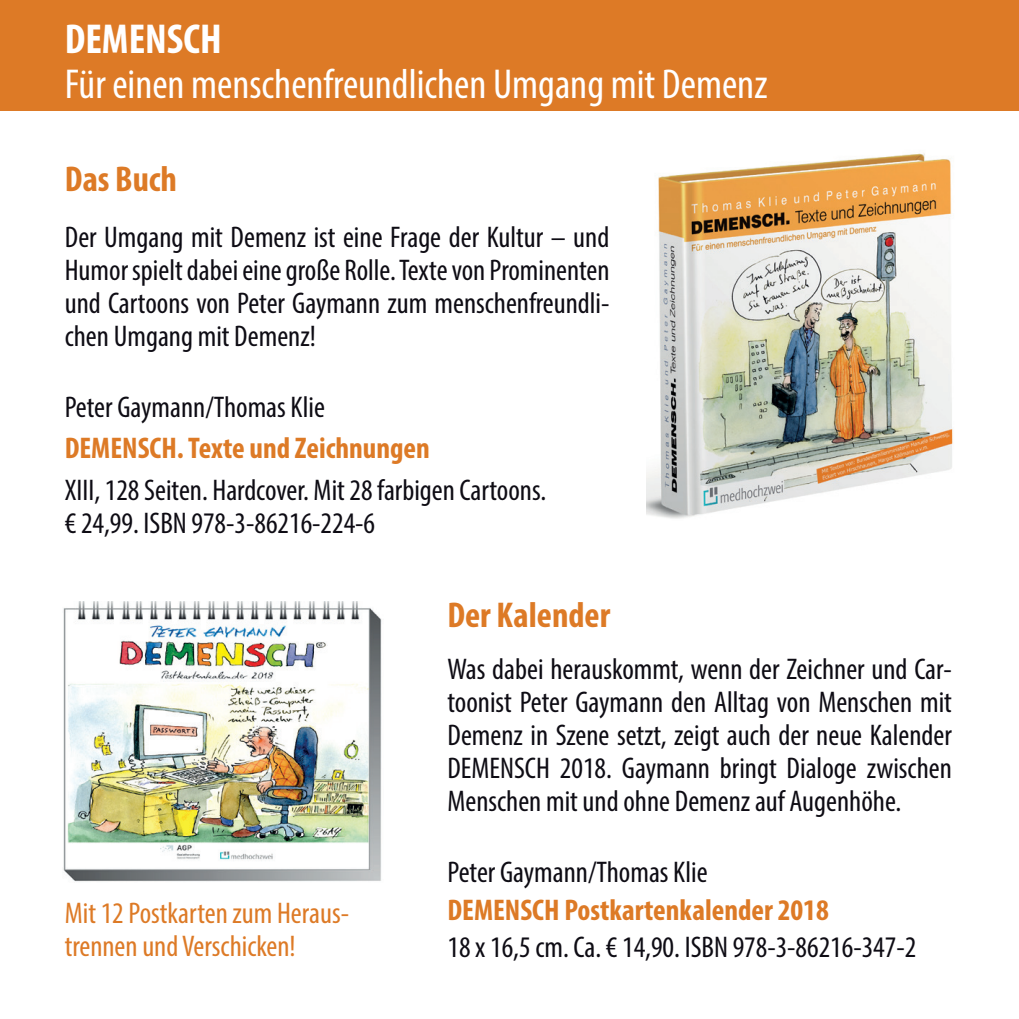
<style>
.page{position:relative;width:1019px;height:1019px;background:#fff}
.page>*{position:absolute;margin:0;border:0;box-sizing:border-box;transform-origin:0 0}
.t1{font:condensed 42px "Myriad Pro";color:#fff}
.t2{font:700 condensed 42px "Myriad Pro";color:#fff}
.t3{font:700 condensed 36px "Myriad Pro";color:#dd7a26}
.t4{font:condensed 30px/33px "Myriad Pro";color:#0e0c14;text-align:justify}
.t5{font:700 condensed 30px "Myriad Pro";color:#dd7a26}
.t6{font:condensed 30px/33px "Myriad Pro";color:#dd7a26}
</style>
<div class="page">
<div style="left:0;top:0;width:1019px;height:110px;background:#dd7a26"></div>
<img style="left:647px;top:153px;width:306px;height:366px">
<img style="left:63px;top:602px;width:319px;height:280px">
<h1 class="t2" style="left:65px;top:12px;width:158px">DEMENSCH</h1>
<h1 class="t1" style="left:65px;top:58px;width:704px">Für einen menschenfreundlichen Umgang mit Demenz</h1>
<p class="t3" style="left:65px;top:156px;width:114px">Das Buch</p>
<p class="t4" style="left:65px;top:220px;width:546px">Der Umgang mit Demenz ist eine Frage der Kultur – und Humor spielt dabei eine große Rolle. Texte von Prominenten und Cartoons von Peter Gaymann zum menschenfreundli&shy;chen Umgang mit Demenz!</p>
<p class="t4" style="left:65px;top:390px;width:262px">Peter Gaymann/Thomas Klie</p>
<p class="t5" style="left:65px;top:429px;width:367px">DEMENSCH. Texte und Zeichnungen</p>
<p class="t4" style="left:65px;top:473px;width:483px">XIII, 128 Seiten. Hardcover. Mit 28 farbigen Cartoons. € 24,99. ISBN 978-3-86216-224-6</p>
<p class="t3" style="left:447px;top:592px;width:164px">Der Kalender</p>
<p class="t6" style="left:65px;top:896px;width:286px">Mit 12 Postkarten zum Heraus&shy;trennen und Verschicken!</p>
<p class="t4" style="left:447px;top:652px;width:506px">Was dabei herauskommt, wenn der Zeichner und Car&shy;toonist Peter Gaymann den Alltag von Menschen mit Demenz in Szene setzt, zeigt auch der neue Kalender DEMENSCH 2018. Gaymann bringt Dialoge zwischen Menschen mit und ohne Demenz auf Augenhöhe.</p>
<p class="t4" style="left:447px;top:855px;width:262px">Peter Gaymann/Thomas Klie</p>
<p class="t5" style="left:447px;top:891px;width:383px">DEMENSCH Postkartenkalender 2018</p>
<p class="t4" style="left:447px;top:930px;width:470px">18 x 16,5 cm. Ca. € 14,90. ISBN 978-3-86216-347-2</p>
</div>
